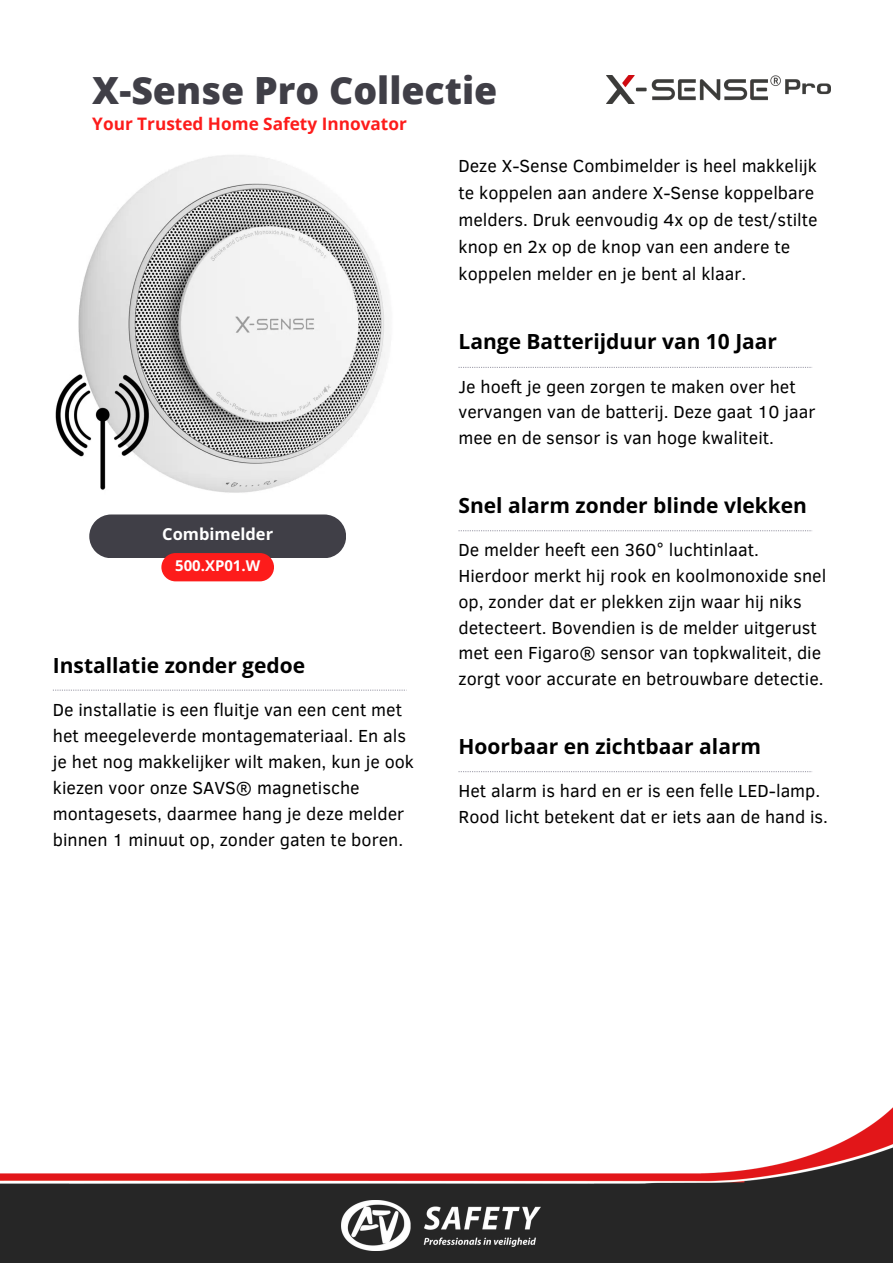
<style>
.page{position:relative;width:893px;height:1264px;background:#fff}
.page>*{position:absolute;margin:0;border:0;box-sizing:border-box;transform-origin:0 0}
.t1{font:800 37.5px "Open Sans";color:#403f47}
.t2{font:700 21px "Open Sans Hebrew";color:#000}
.t3{font:17.85px/25.8px "Clear Sans";color:#000}
.t4{font:700 17.25px "Open Sans";color:#fd1c1b}
.t5{font:700 16.5px "Open Sans Hebrew";color:#fff}
.t6{font:700 15px "Open Sans Hebrew";color:#fff}
</style>
<div class="page">
<div style="left:89px;top:514px;width:257px;height:44px;background:#403f47"></div>
<img style="left:0;top:1108px;width:892px;height:154px">
<img style="left:341px;top:1200px;width:199px;height:50px">
<div style="left:161px;top:553px;width:113px;height:28px;background:#fd1c1b;border-radius:14px"></div>
<svg style="left:53px;top:689px;width:352px;height:1px"></svg>
<img style="left:606px;top:75px;width:224px;height:28px">
<svg style="left:458px;top:367px;width:354px;height:1px"></svg>
<img style="left:55px;top:155px;width:332px;height:338px">
<svg style="left:458px;top:530px;width:354px;height:1px"></svg>
<svg style="left:458px;top:771px;width:354px;height:1px"></svg>
<p class="t1" style="left:92px;top:64px;width:406px">X-Sense Pro Collectie</p>
<p class="t4" style="left:92px;top:111px;width:316px">Your Trusted Home Safety Innovator</p>
<p class="t3" style="left:458px;top:152px;width:360px;line-height:27px">Deze X-Sense Combimelder is heel makkelijk te koppelen aan andere X-Sense koppelbare melders. Druk eenvoudig 4x op de test/stilte knop en 2x op de knop van een andere te koppelen melder en je bent al klaar.</p>
<p class="t5" style="left:162px;top:522px;width:112px">Combimelder</p>
<p class="t6" style="left:175px;top:555px;width:87px">500.XP01.W</p>
<p class="t2" style="left:53px;top:650px;width:254px">Installatie zonder gedoe</p>
<p class="t3" style="left:53px;top:696px;width:363px">De installatie is een fluitje van een cent met het meegeleverde montagemateriaal. En als je het nog makkelijker wilt maken, kun je ook kiezen voor onze SAVS® magnetische montagesets, daarmee hang je deze melder binnen 1 minuut op, zonder gaten te boren.</p>
<p class="t2" style="left:458px;top:327px;width:320px">Lange Batterijduur van 10 Jaar</p>
<p class="t3" style="left:458px;top:372px;width:358px">Je hoeft je geen zorgen te maken over het vervangen van de batterij. Deze gaat 10 jaar mee en de sensor is van hoge kwaliteit.</p>
<p class="t2" style="left:458px;top:490px;width:350px">Snel alarm zonder blinde vlekken</p>
<p class="t3" style="left:458px;top:536px;width:369px">De melder heeft een 360° luchtinlaat.<br>Hierdoor merkt hij rook en koolmonoxide snel op, zonder dat er plekken zijn waar hij niks detecteert. Bovendien is de melder uitgerust met een Figaro® sensor van topkwaliteit, die zorgt voor accurate en betrouwbare detectie.</p>
<p class="t2" style="left:458px;top:731px;width:304px">Hoorbaar en zichtbaar alarm</p>
<p class="t3" style="left:458px;top:776px;width:371px">Het alarm is hard en er is een felle LED-lamp.<br>Rood licht betekent dat er iets aan de hand is.</p>
</div>
